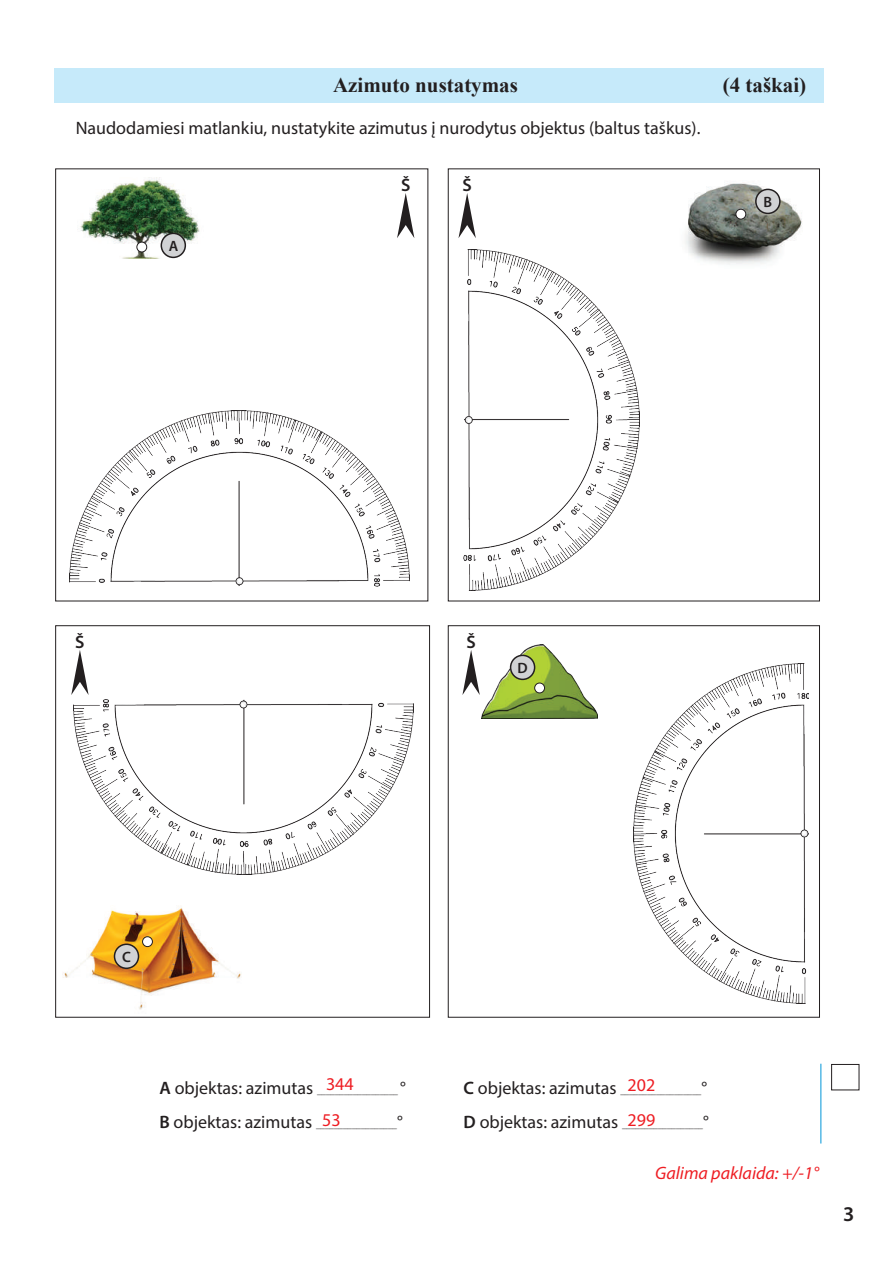
<style>
.page{position:relative;width:893px;height:1263px;background:#fff}
.page>*{position:absolute;margin:0;border:0;box-sizing:border-box;transform-origin:0 0}
.t1{font:700 21px "Times New Roman";color:#231f20}
.t2{font:600 21px "Myriad Pro";color:#231f20}
.t3{font:18px/34.3px "Myriad Pro";color:#231f20}
.t4{font:italic 18px "Myriad Pro";color:#ee1d23}
.t5{font:18px/35.7px "Myriad Pro";color:#ee1d23}
.t6{font:600 18px "Myriad Pro";color:#231f20}
.t7{font:600 15px "Myriad Pro";color:#231f20}
.s1{font-weight:600}
.s2{font-size:9px}
</style>
<div class="page">
<div style="left:54px;top:68px;width:770px;height:34px;background:#c6eafa"></div>
<div style="left:55px;top:625px;width:375px;height:392px;border:1px solid #231f20"></div>
<div style="left:448px;top:625px;width:372px;height:392px;border:1px solid #231f20"></div>
<img style="left:70px;top:411px;width:340px;height:176px">
<img style="left:463px;top:250px;width:176px;height:340px">
<img style="left:74px;top:700px;width:340px;height:175px">
<img style="left:634px;top:664px;width:175px;height:340px">
<img style="left:80px;top:177px;width:120px;height:81px">
<div style="left:137px;top:242px;width:10px;height:10px;background:#fff;border-radius:50%"></div>
<div style="left:136px;top:242px;width:11px;height:10px;border:1px solid #231f20;border-radius:50%"></div>
<img style="left:685px;top:183px;width:117px;height:82px">
<div style="left:736px;top:209px;width:10px;height:10px;background:#fff;border-radius:50%"></div>
<div style="left:735px;top:209px;width:11px;height:10px;border:1px solid #231f20;border-radius:50%"></div>
<img style="left:62px;top:906px;width:179px;height:104px">
<div style="left:143px;top:937px;width:9px;height:9px;background:#fff;border-radius:50%"></div>
<div style="left:142px;top:936px;width:11px;height:11px;border:1px solid #231f20;border-radius:50%"></div>
<img style="left:481px;top:645px;width:117px;height:73px">
<div style="left:535px;top:683px;width:10px;height:10px;background:#fff;border-radius:50%"></div>
<div style="left:534px;top:683px;width:11px;height:10px;border:1px solid #231f20;border-radius:50%"></div>
<div style="left:114px;top:944px;width:25px;height:24px;background:#d1d2d4;border-radius:50%"></div>
<div style="left:114px;top:943px;width:25px;height:26px;border:2px solid #231f20;border-radius:50%"></div>
<div style="left:161px;top:233px;width:24px;height:24px;background:#d1d2d4;border-radius:50%"></div>
<div style="left:161px;top:233px;width:25px;height:25px;border:2px solid #231f20;border-radius:50%"></div>
<div style="left:511px;top:655px;width:24px;height:24px;background:#d1d2d4;border-radius:50%"></div>
<div style="left:510px;top:655px;width:25px;height:25px;border:2px solid #231f20;border-radius:50%"></div>
<div style="left:756px;top:189px;width:24px;height:24px;background:#d1d2d4;border-radius:50%"></div>
<div style="left:755px;top:189px;width:26px;height:25px;border:2px solid #231f20;border-radius:50%"></div>
<svg style="left:397px;top:193px;width:17px;height:45px"></svg>
<svg style="left:71px;top:650px;width:18px;height:45px"></svg>
<svg style="left:462px;top:650px;width:18px;height:45px"></svg>
<svg style="left:458px;top:193px;width:18px;height:45px"></svg>
<hr style="left:820px;top:1064px;width:1px;height:79px;background:#0095d9">
<div style="left:831px;top:1064px;width:28px;height:26px;border:1px solid #231f20"></div>
<p class="t1" style="left:333px;top:70px;width:186px">Azimuto nustatymas</p>
<p class="t1" style="left:723px;top:70px;width:85px">(4 taškai)</p>
<p class="t3" style="left:76px;top:110px;width:626px">Naudodamiesi matlankiu, nustatykite azimutus į nurodytus objektus (baltus taškus).</p>
<p class="t6" style="left:401px;top:173px;width:11px">Š</p>
<p class="t6" style="left:462px;top:173px;width:11px">Š</p>
<p class="t7" style="left:169px;top:236px;width:11px">A</p>
<p class="t7" style="left:763px;top:192px;width:10px">B</p>
<p class="t6" style="left:75px;top:630px;width:11px">Š</p>
<p class="t6" style="left:466px;top:630px;width:11px">Š</p>
<p class="t7" style="left:517px;top:658px;width:12px">D</p>
<p class="t7" style="left:122px;top:947px;width:10px">C</p>
<p class="t5" style="left:322px;top:1066px;width:33px">344<br>53</p>
<p class="t5" style="left:628px;top:1067px;width:29px;line-height:35.1px">202<br>299</p>
<p class="t3" style="left:159px;top:1070px;width:248px"><span class="s1">A</span> objektas: azimutas <span class="s2">__________________</span> °<br><span class="s1">B</span> objektas: azimutas <span class="s2">__________________</span>°</p>
<p class="t3" style="left:464px;top:1070px;width:247px"><span class="s1">C</span> objektas: azimutas <span class="s2">__________________</span>°<br><span class="s1">D</span> objektas: azimutas <span class="s2">__________________</span>°</p>
<p class="t4" style="left:655px;top:1161px;width:165px">Galima paklaida: +/-1°</p>
<p class="t2" style="left:843px;top:1200px;width:13px">3</p>
<p class="t2" style="left:846px;top:1202px;width:24px">15</p>
</div>
